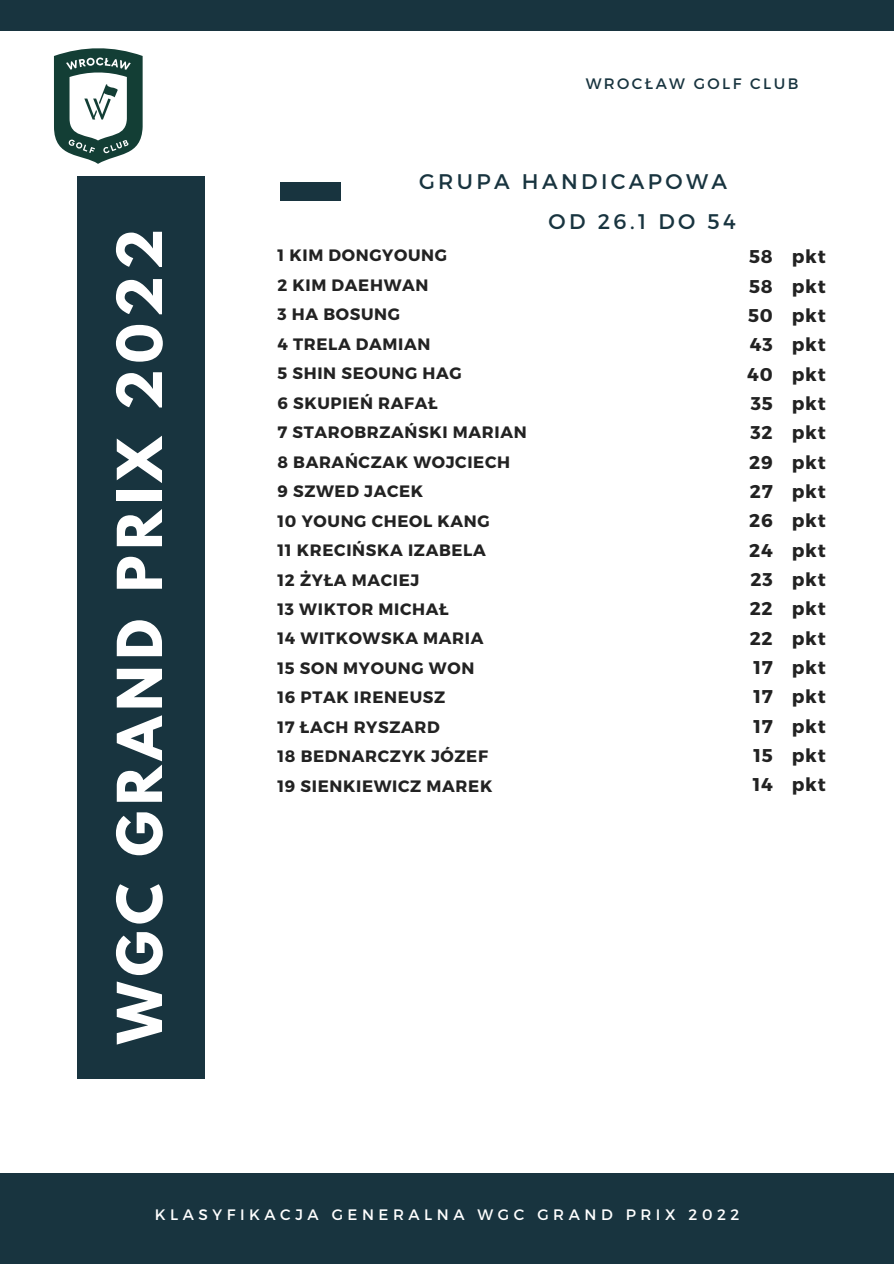
<style>
.page{position:relative;width:894px;height:1264px;background:#fff}
.page>*{position:absolute;margin:0;border:0;box-sizing:border-box;transform-origin:0 0}
.t1{font:700 54.75px "League Spartan";letter-spacing:.11em;color:#fff}
.t2{font:21.15px "Montserrat";letter-spacing:.16em;color:#18343f}
.t3{font:700 18.45px "Montserrat";letter-spacing:.04em;color:#222}
.t4{font:700 16.5px "Montserrat";letter-spacing:.04em;color:#222}
.t5{font:15.15px "Montserrat";letter-spacing:.3em;color:#fff}
.t6{font:15.15px "Montserrat";letter-spacing:.16em;color:#18343f}
</style>
<div class="page">
<div style="left:78px;top:176px;width:126px;height:902px;background:#18343f"></div>
<div style="left:0;top:1172px;width:893px;height:91px;background:#18343f"></div>
<div style="left:0;top:0;width:893px;height:30px;background:#18343f"></div>
<div style="left:280px;top:183px;width:61px;height:18px;background:#18343f"></div>
<svg style="left:53px;top:48px;width:90px;height:116px"></svg>
<p class="t6" style="left:585px;top:73px;width:214px">WROCŁAW GOLF CLUB</p>
<p class="t1" style="left:113px;top:1043px;width:816px;rotate:-90deg">WGC GRAND PRIX 2022</p>
<p class="t2" style="left:419px;top:167px;width:309px">GRUPA HANDICAPOWA</p>
<p class="t2" style="left:548px;top:208px;width:189px">OD 26.1 DO 54</p>
<p class="t4" style="left:277px;top:245px;width:171px">1 KIM DONGYOUNG</p>
<p class="t4" style="left:277px;top:274px;width:152px">2 KIM DAEHWAN</p>
<p class="t4" style="left:277px;top:303px;width:124px">3 HA BOSUNG</p>
<p class="t4" style="left:277px;top:333px;width:154px">4 TRELA DAMIAN</p>
<p class="t4" style="left:277px;top:362px;width:186px">5 SHIN SEOUNG HAG</p>
<p class="t4" style="left:277px;top:392px;width:162px">6 SKUPIEŃ RAFAŁ</p>
<p class="t4" style="left:277px;top:421px;width:251px">7 STAROBRZAŃSKI MARIAN</p>
<p class="t4" style="left:277px;top:451px;width:234px">8 BARAŃCZAK WOJCIECH</p>
<p class="t4" style="left:277px;top:480px;width:147px">9 SZWED JACEK</p>
<p class="t4" style="left:277px;top:510px;width:214px">10 YOUNG CHEOL KANG</p>
<p class="t4" style="left:277px;top:539px;width:210px">11 KRECIŃSKA IZABELA</p>
<p class="t4" style="left:277px;top:569px;width:143px">12 ŻYŁA MACIEJ</p>
<p class="t4" style="left:277px;top:598px;width:173px">13 WIKTOR MICHAŁ</p>
<p class="t4" style="left:277px;top:628px;width:207px">14 WITKOWSKA MARIA</p>
<p class="t4" style="left:277px;top:657px;width:198px">15 SON MYOUNG WON</p>
<p class="t4" style="left:277px;top:686px;width:169px">16 PTAK IRENEUSZ</p>
<p class="t4" style="left:277px;top:716px;width:164px">17 ŁACH RYSZARD</p>
<p class="t4" style="left:277px;top:745px;width:212px">18 BEDNARCZYK JÓZEF</p>
<p class="t4" style="left:277px;top:775px;width:216px">19 SIENKIEWICZ MAREK</p>
<p class="t3" style="left:749px;top:245px;width:25px">58</p>
<p class="t3" style="left:749px;top:274px;width:25px">58</p>
<p class="t3" style="left:747px;top:303px;width:26px">50</p>
<p class="t3" style="left:749px;top:333px;width:24px">43</p>
<p class="t3" style="left:747px;top:362px;width:27px">40</p>
<p class="t3" style="left:750px;top:391px;width:24px">35</p>
<p class="t3" style="left:750px;top:421px;width:24px">32</p>
<p class="t3" style="left:749px;top:450px;width:25px">29</p>
<p class="t3" style="left:749px;top:479px;width:24px">27</p>
<p class="t3" style="left:749px;top:509px;width:25px">26</p>
<p class="t3" style="left:749px;top:538px;width:25px">24</p>
<p class="t3" style="left:750px;top:567px;width:24px">23</p>
<p class="t3" style="left:749px;top:597px;width:24px">22</p>
<p class="t3" style="left:749px;top:626px;width:24px">22</p>
<p class="t3" style="left:753px;top:655px;width:21px">17</p>
<p class="t3" style="left:753px;top:685px;width:21px">17</p>
<p class="t3" style="left:753px;top:714px;width:21px">17</p>
<p class="t3" style="left:753px;top:743px;width:21px">15</p>
<p class="t3" style="left:752px;top:772px;width:22px">14</p>
<p class="t3" style="left:791px;top:245px;width:35px">pkt</p>
<p class="t3" style="left:791px;top:274px;width:35px">pkt</p>
<p class="t3" style="left:791px;top:303px;width:35px">pkt</p>
<p class="t3" style="left:791px;top:333px;width:35px">pkt</p>
<p class="t3" style="left:791px;top:362px;width:35px">pkt</p>
<p class="t3" style="left:791px;top:391px;width:35px">pkt</p>
<p class="t3" style="left:791px;top:421px;width:35px">pkt</p>
<p class="t3" style="left:791px;top:450px;width:35px">pkt</p>
<p class="t3" style="left:791px;top:479px;width:35px">pkt</p>
<p class="t3" style="left:791px;top:509px;width:35px">pkt</p>
<p class="t3" style="left:791px;top:538px;width:35px">pkt</p>
<p class="t3" style="left:791px;top:567px;width:35px">pkt</p>
<p class="t3" style="left:791px;top:597px;width:35px">pkt</p>
<p class="t3" style="left:791px;top:626px;width:35px">pkt</p>
<p class="t3" style="left:791px;top:655px;width:35px">pkt</p>
<p class="t3" style="left:791px;top:685px;width:35px">pkt</p>
<p class="t3" style="left:791px;top:714px;width:35px">pkt</p>
<p class="t3" style="left:791px;top:743px;width:35px">pkt</p>
<p class="t3" style="left:791px;top:772px;width:35px">pkt</p>
<p class="t5" style="left:155px;top:1205px;width:586px">KLASYFIKACJA GENERALNA WGC GRAND PRIX 2022</p>
</div>
